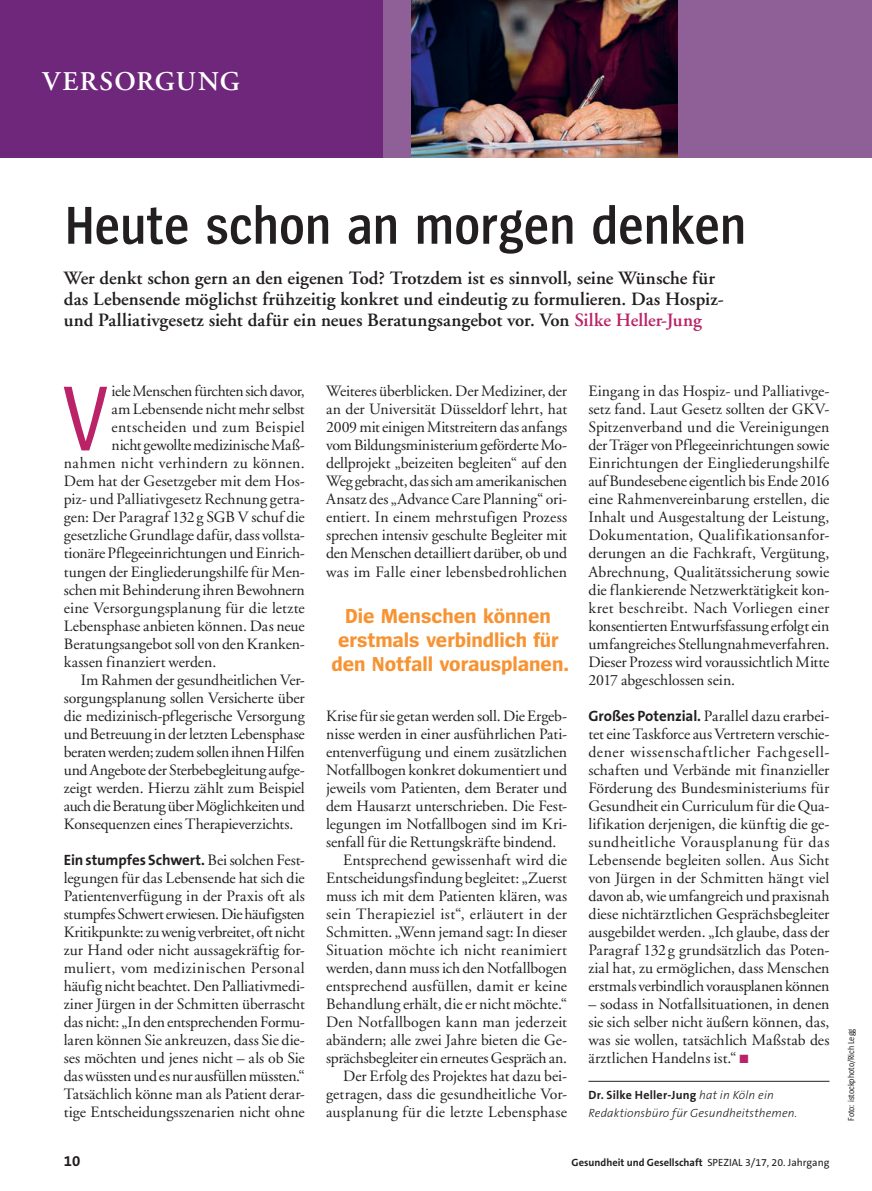
<style>
.page{position:relative;width:872px;height:1191px;background:#fff}
.page>*{position:absolute;margin:0;border:0;box-sizing:border-box;transform-origin:0 0}
.Fließ_Initial{font:96px "Spiegel Cd";color:#ba2367}
.Head_black_37{font:600 55.5px "Spiegel Cd";letter-spacing:.01em;color:#231f20}
.Rubrik_links{font:600 27px "GG Garamond";letter-spacing:.045em;color:#fff}
.t1{font:700 21px/24px "Spiegel";letter-spacing:-.005em;color:#f79332;text-align:center}
.Vorspann{font:600 18.75px/21px "GG Garamond";color:#231f20}
.Fließ_oE{font:15.75px/18px "GG Garamond";color:#231f20;text-align:justify}
.Fließ_mE{font:15.75px/18px "GG Garamond";letter-spacing:-.005em;color:#231f20;text-align:justify}
.Fließ_Initial-2{font:15.75px "GG Garamond";color:#231f20}
.Fließ_Initial-3{font:15.75px "GG Garamond";letter-spacing:.02em;color:#231f20}
.Fließ_Initial-4{font:15.75px "GG Garamond";letter-spacing:-.025em;color:#231f20}
.Fließ_oE-2{font:700 15px "The Sans B7";letter-spacing:-.005em;color:#231f20}
.Autorenlegende{font:italic 300 12px/18px "The Sans B3";letter-spacing:.01em;color:#231f20}
.t2{font:700 10.5px "The Sans B7";color:#231f20}
.Fotonachweis{font:9px "Spiegel Cd";color:#231f20}
.s1{color:#ba2367}
.s2{font-family:"GG Garamond";font-weight:400;font-size:15.75px}
.s3{font-family:"The Sans B7";font-weight:700;font-size:15px}
.s4{font-family:"The Sans B7";font-weight:700;font-style:normal}
.s5{font-family:"The Sans B5 Plain";font-weight:400}
</style>
<div class="page">
<div style="left:0;top:0;width:872px;height:157px;background:#8e6097"></div>
<div style="left:0;top:0;width:383px;height:157px;background:#6f277b"></div>
<hr style="left:588px;top:1081px;width:241px;height:1px;background:#231f20">
<img style="left:411px;top:0;width:267px;height:157px">
<p class="Rubrik_links" style="left:43px;top:66px;width:199px">VERSORGUNG</p>
<p class="Head_black_37" style="left:65px;top:197px;width:682px">Heute schon an morgen denken</p>
<p class="Vorspann" style="left:64px;top:267px;width:661px">Wer denkt schon gern an den eigenen Tod? Trotzdem ist es sinnvoll, seine Wünsche für das Lebensende möglichst frühzeitig konkret und eindeutig zu formulieren. Das Hospiz&shy;und Palliativgesetz sieht dafür ein neues Beratungsangebot vor. Von <span class="s1">Silke Heller-Jung</span></p>
<p class="Fließ_Initial" style="left:63px;top:370px;width:45px">V</p>
<p class="Fließ_Initial-4" style="left:112px;top:382px;width:195px">iele Menschen fürchten sich davor,</p>
<p class="Fließ_Initial-2" style="left:112px;top:400px;width:195px">am Lebensende nicht mehr selbst</p>
<p class="Fließ_Initial-3" style="left:112px;top:418px;width:195px">entscheiden und zum Beispiel</p>
<p class="Fließ_Initial-2" style="left:112px;top:436px;width:195px">nicht gewollte medizinische Maß-</p>
<p class="Fließ_Initial-3" style="left:64px;top:454px;width:242px">nahmen nicht verhindern zu können.</p>
<p class="Fließ_Initial-2" style="left:64px;top:472px;width:242px">Dem hat der Gesetzgeber mit dem Hos-</p>
<p class="Fließ_Initial-2" style="left:64px;top:490px;width:242px">piz- und Palliativgesetz Rechnung getra-</p>
<p class="Fließ_Initial-2" style="left:64px;top:508px;width:242px">gen: Der Paragraf 132g SGB V schuf die</p>
<p class="Fließ_Initial-2" style="left:64px;top:526px;width:242px">gesetzliche Grundlage dafür, dass vollsta-</p>
<p class="Fließ_Initial-2" style="left:64px;top:544px;width:242px">tionäre Pflegeeinrichtungen und Einrich-</p>
<p class="Fließ_Initial-2" style="left:64px;top:562px;width:242px">tungen der Eingliederungshilfe für Men-</p>
<p class="Fließ_Initial-2" style="left:64px;top:580px;width:242px">schen mit Behinderung ihren Bewohnern</p>
<p class="Fließ_Initial-2" style="left:64px;top:598px;width:242px">eine Versorgungsplanung für die letzte</p>
<p class="Fließ_Initial-2" style="left:64px;top:616px;width:242px">Lebensphase anbieten können. Das neue</p>
<p class="Fließ_Initial-2" style="left:64px;top:634px;width:242px">Beratungsangebot soll von den Kranken-</p>
<p class="Fließ_Initial-2" style="left:64px;top:652px;width:154px">kassen finanziert werden.</p>
<p class="Fließ_mE" style="left:64px;top:670px;width:242px;text-indent:17px">Im Rahmen der gesundheitlichen Ver&shy;sorgungsplanung sollen Versicherte über die medizinisch-pflegerische Versorgung und Betreuung in der letzten Lebensphase beraten werden; zudem sollen ihnen Hilfen und Angebote der Sterbebegleitung aufge&shy;zeigt werden. Hierzu zählt zum Beispiel auch die Beratung über Möglichkeiten und Konsequenzen eines Therapieverzichts.</p>
<p class="Fließ_oE-2" style="left:64px;top:851px;width:242px">Ein stumpfes Schwert. <span class="s2">Bei solchen Fest-</span></p>
<p class="Fließ_oE" style="left:64px;top:868px;width:242px">legungen für das Lebensende hat sich die Patientenverfügung in der Praxis oft als stumpfes Schwert erwiesen. Die häufigsten Kritikpunkte: zu wenig verbreitet, oft nicht zur Hand oder nicht aussagekräftig for&shy;muliert, vom medizinischen Personal häufig nicht beachtet. Den Palliativmedi&shy;ziner Jürgen in der Schmitten überrascht das nicht: „In den entsprechenden Formu&shy;laren können Sie ankreuzen, dass Sie die&shy;ses möchten und jenes nicht – als ob Sie das wüssten und es nur ausfüllen müssten.“ Tatsächlich könne man als Patient derar&shy;tige Entscheidungsszenarien nicht ohne</p>
<p class="Fließ_oE" style="left:326px;top:382px;width:242px">Weiteres überblicken. Der Mediziner, der an der Universität Düsseldorf lehrt, hat 2009 mit einigen Mitstreitern das anfangs vom Bildungsministerium geförderte Mo&shy;dellprojekt „beizeiten begleiten“ auf den Weg gebracht, das sich am amerikanischen Ansatz des „Advance Care Planning“ ori&shy;entiert. In einem mehrstufigen Prozess sprechen intensiv geschulte Begleiter mit den Menschen detailliert darüber, ob und was im Falle einer lebensbedrohlichen</p>
<p class="t1" style="left:331px;top:604px;width:239px">Die Menschen können erstmals verbindlich für den Notfall vorausplanen.</p>
<p class="Fließ_oE" style="left:326px;top:706px;width:242px">Krise für sie getan werden soll. Die Ergeb&shy;nisse werden in einer ausführlichen Pati&shy;entenverfügung und einem zusätzlichen Notfallbogen konkret dokumentiert und jeweils vom Patienten, dem Berater und dem Hausarzt unterschrieben. Die Fest&shy;legungen im Notfallbogen sind im Kri&shy;senfall für die Rettungskräfte bindend.</p>
<p class="Fließ_mE" style="left:326px;top:850px;width:242px;text-indent:17px">Entsprechend gewissenhaft wird die Entscheidungsfindung begleitet: „Zuerst muss ich mit dem Patienten klären, was sein Therapieziel ist“, erläutert in der Schmitten. „Wenn jemand sagt: In dieser Situation möchte ich nicht reanimiert werden, dann muss ich den Notfallbogen entsprechend ausfüllen, damit er keine Behandlung erhält, die er nicht möchte.“ Den Notfallbogen kann man jederzeit abändern; alle zwei Jahre bieten die Ge&shy;sprächsbegleiter ein erneutes Gespräch an.</p>
<p class="Fließ_mE" style="left:326px;top:1066px;width:242px;text-indent:17px">Der Erfolg des Projektes hat dazu bei&shy;getragen, dass die gesundheitliche Vor&shy;ausplanung für die letzte Lebensphase</p>
<p class="Fließ_mE" style="left:588px;top:382px;width:242px">Eingang in das Hospiz- und Palliativge&shy;setz fand. Laut Gesetz sollten der GKV-Spitzenverband und die Vereinigungen der Träger von Pflegeeinrichtungen sowie Einrichtungen der Eingliederungshilfe auf Bundesebene eigentlich bis Ende 2016 eine Rahmenvereinbarung erstellen, die Inhalt und Ausgestaltung der Leistung, Dokumentation, Qualifikationsanfor&shy;derungen an die Fachkraft, Vergütung, Abrechnung, Qualitätssicherung sowie die flankierende Netzwerktätigkeit kon&shy;kret beschreibt. Nach Vorliegen einer konsentierten Entwurfsfassung erfolgt ein umfangreiches Stellungnahmeverfahren.<br>Dieser Prozess wird voraussichtlich Mitte 2017 abgeschlossen sein.</p>
<p class="Fließ_oE" style="left:588px;top:706px;width:242px"><span class="s3">Großes Potenzial.</span> Parallel dazu erarbei&shy;tet eine Taskforce aus Vertretern verschie&shy;dener wissenschaftlicher Fachgesell&shy;schaften und Verbände mit finanzieller Förderung des Bundesministeriums für Gesundheit ein Curriculum für die Qua&shy;lifikation derjenigen, die künftig die ge&shy;sundheitliche Vorausplanung für das Lebensende begleiten sollen. Aus Sicht von Jürgen in der Schmitten hängt viel davon ab, wie umfangreich und praxisnah diese nichtärztlichen Gesprächsbegleiter ausgebildet werden. „Ich glaube, dass der Paragraf 132g grundsätzlich das Poten&shy;zial hat, zu ermöglichen, dass Menschen erstmals verbindlich vorausplanen können</p>
<p class="Fließ_oE" style="left:588px;top:994px;width:242px">– sodass in Notfallsituationen, in denen sie sich selber nicht äußern können, das, was sie wollen, tatsächlich Maßstab des ärztlichen Handelns ist.“ <span class="s1">√</span></p>
<p class="Autorenlegende" style="left:588px;top:1086px;width:210px"><span class="s4">Dr. Silke Heller-Jung</span> hat in Köln ein<br>Redaktionsbüro für Gesundheitsthemen.</p>
<p class="Fließ_oE-2" style="left:64px;top:1152px;width:18px">10</p>
<p class="t2" style="left:571px;top:1156px;width:259px">Gesundheit und Gesellschaft <span class="s5">SPEZIAL 3/17, 20. Jahrgang</span></p>
<p class="Fotonachweis" style="left:846px;top:1120px;width:94px;rotate:-90deg">Foto: istockphoto/Rich Legg</p>
</div>
